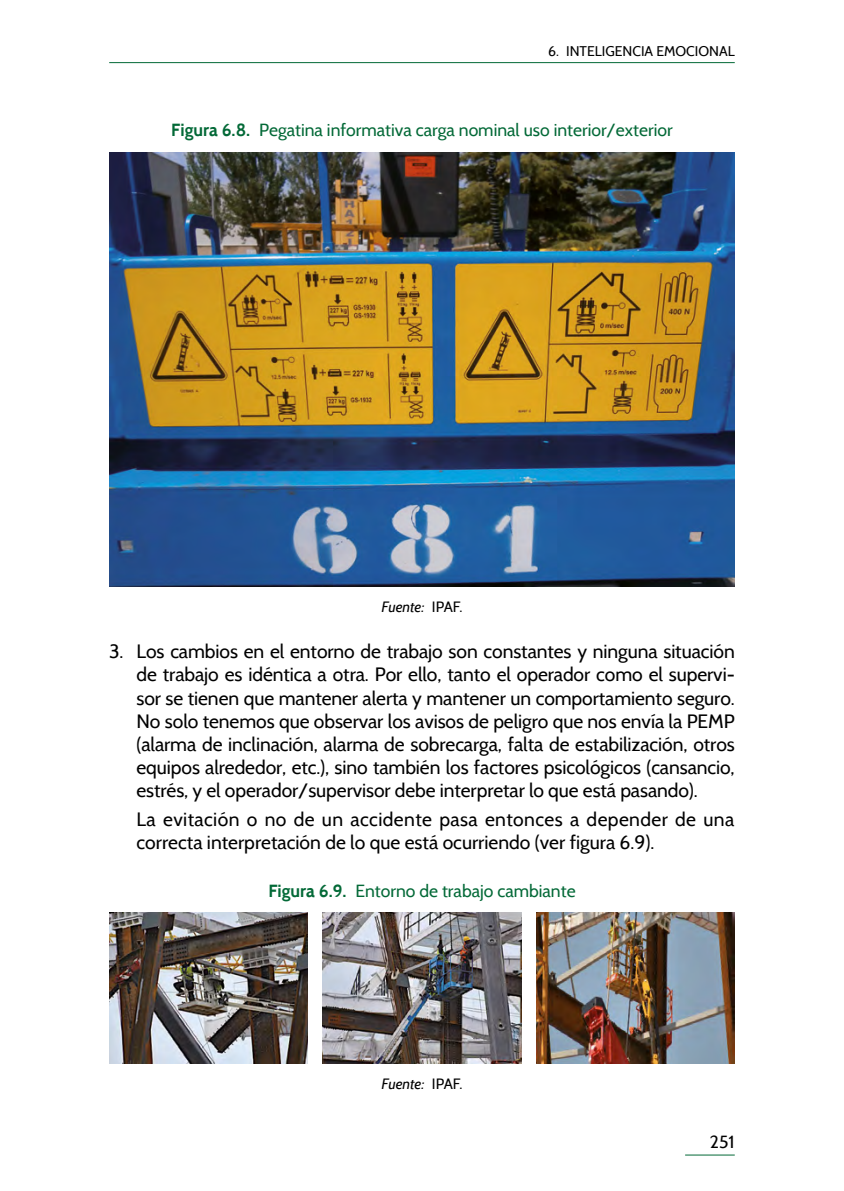
<style>
.page{position:relative;width:844px;height:1191px;background:#fff}
.page>*{position:absolute;margin:0;border:0;box-sizing:border-box;transform-origin:0 0}
.t1{font:19.25px/23.1px "Cabin";color:#000;text-align:justify}
.t2{font:17.5px "Cabin";color:#036937}
.t3{font:17.5px "Cabin";color:#000}
.t4{font:italic 14.88px "Cabin";color:#000}
.t5{font:14px "Cabin";color:#000}
.s1{font-weight:700}
.s2{font-style:normal}
</style>
<div class="page">
<hr style="left:685px;top:1154px;width:49px;height:1px;background:#036937">
<hr style="left:109px;top:62px;width:625px;height:1px;background:#036937">
<img style="left:109px;top:152px;width:625px;height:435px">
<img style="left:109px;top:913px;width:199px;height:150px">
<img style="left:322px;top:913px;width:199px;height:150px">
<img style="left:536px;top:913px;width:198px;height:150px">
<p class="t5" style="left:548px;top:42px;width:30px">6. Inteligencia</p>
<p class="t5" style="left:656px;top:42px;width:18px">Emocional</p>
<p class="t2" style="left:171px;top:119px;width:502px"><span class="s1">Figura 6.8.</span> Pegatina informativa carga nominal uso interior/exterior</p>
<p class="t4" style="left:381px;top:597px;width:83px">Fuente: <span class="s2">IPAF.</span></p>
<p class="t1" style="left:136px;top:640px;width:599px;text-indent:-27px">3. Los cambios en el entorno de trabajo son constantes y ninguna situación de trabajo es idéntica a otra. Por ello, tanto el operador como el supervi&shy;sor se tienen que mantener alerta y mantener un comportamiento seguro.<br>No solo tenemos que observar los avisos de peligro que nos envía la PEMP (alarma de inclinación, alarma de sobrecarga, falta de estabilización, otros equipos alrededor, etc.), sino también los factores psicológicos (cansancio, estrés, y el operador/supervisor debe interpretar lo que está pasando).</p>
<p class="t1" style="left:136px;top:807px;width:599px">La evitación o no de un accidente pasa entonces a depender de una correcta interpretación de lo que está ocurriendo (ver figura 6.9).</p>
<p class="t2" style="left:268px;top:880px;width:309px"><span class="s1">Figura 6.9.</span> Entorno de trabajo cambiante</p>
<p class="t4" style="left:381px;top:1074px;width:83px">Fuente: <span class="s2">IPAF.</span></p>
<p class="t3" style="left:709px;top:1131px;width:26px">251</p>
</div>
